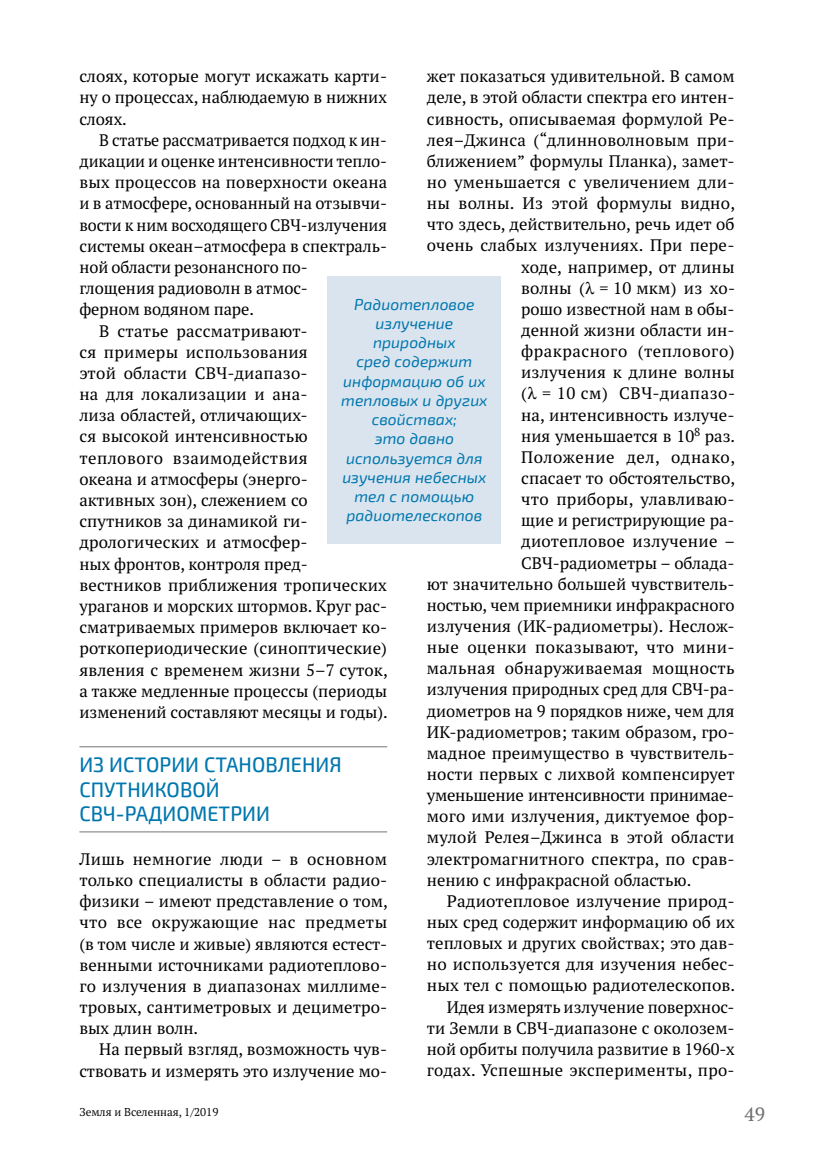
<style>
.page{position:relative;width:814px;height:1166px;background:#fff}
.page>*{position:absolute;margin:0;border:0;box-sizing:border-box;transform-origin:0 0}
.t1{font:500 21px/24.5px "Exo 2";color:#0077ae;scale:.95 1}
.t2{font:19.25px "PT Serif Pro";color:#6d6e71}
.t3{font:16.62px/21.2px "PT Serif Pro";color:#000;text-align:justify}
.t4{font:16.62px "PT Serif Pro";letter-spacing:.02em;color:#000}
.t5{font:16.62px "PT Serif Pro";letter-spacing:.025em;color:#000}
.t6{font:16.62px "PT Serif Pro";letter-spacing:.035em;color:#000}
.t7{font:16.62px "PT Serif Pro";letter-spacing:.03em;color:#000}
.t8{font:italic 15.75px/19.2px "Exo 2";color:#0077ae;text-align:center}
.t9{font:11.38px "PT Serif Pro";color:#000}
</style>
<div class="page">
<hr style="left:79px;top:746px;width:308px;height:1px;background:#939598">
<hr style="left:79px;top:831px;width:308px;height:1px;background:#939598">
<div style="left:327px;top:276px;width:174px;height:268px;background:#dae4ef"></div>
<p class="t3" style="left:427px;top:65px;width:309px">жет показаться удивительной. В самом</p>
<p class="t3" style="left:427px;top:87px;width:309px">деле, в этой области спектра его интен-</p>
<p class="t3" style="left:427px;top:108px;width:309px">сивность, описываемая формулой Ре-</p>
<p class="t3" style="left:427px;top:129px;width:309px">лея–Джинса (“длинноволновым при-</p>
<p class="t3" style="left:427px;top:150px;width:309px">ближением” формулы Планка), замет-</p>
<p class="t3" style="left:427px;top:171px;width:309px">но уменьшается с увеличением дли-</p>
<p class="t4" style="left:427px;top:192px;width:310px">ны волны. Из этой формулы видно,</p>
<p class="t3" style="left:427px;top:213px;width:309px">что здесь, действительно, речь идет об</p>
<p class="t3" style="left:427px;top:235px;width:309px">очень слабых излучениях. При пере-</p>
<p class="t3" style="left:521px;top:256px;width:215px">ходе, например, от длины</p>
<p class="t3" style="left:521px;top:277px;width:215px">волны ( = 10 мкм) из хо-</p>
<p class="t3" style="left:521px;top:298px;width:215px">рошо известной нам в обы-</p>
<p class="t3" style="left:521px;top:319px;width:215px">денной жизни области ин-</p>
<p class="t7" style="left:521px;top:340px;width:215px">фракрасного (теплового)</p>
<p class="t3" style="left:521px;top:361px;width:215px">излучения к длине волны</p>
<p class="t6" style="left:521px;top:382px;width:215px">( = 10 см) СВЧ-диапазо-</p>
<p class="t3" style="left:521px;top:404px;width:215px">на, интенсивность излуче-</p>
<p class="t3" style="left:521px;top:425px;width:215px">ния уменьшается в 10<sup>8</sup> раз.</p>
<p class="t6" style="left:521px;top:446px;width:215px">Положение дел, однако,</p>
<p class="t3" style="left:521px;top:467px;width:216px">спасает то обстоятельство,</p>
<p class="t3" style="left:521px;top:488px;width:215px">что приборы, улавливаю-</p>
<p class="t3" style="left:521px;top:509px;width:215px">щие и регистрирующие ра-</p>
<p class="t3" style="left:521px;top:531px;width:215px">диотепловое излучение –</p>
<p class="t3" style="left:521px;top:552px;width:215px">СВЧ-радиометры – облада-</p>
<p class="t3" style="left:427px;top:573px;width:309px">ют значительно большей чувствитель-</p>
<p class="t3" style="left:427px;top:594px;width:309px">ностью, чем приемники инфракрасного</p>
<p class="t3" style="left:427px;top:615px;width:309px">излучения (ИК-радиометры). Неслож-</p>
<p class="t4" style="left:427px;top:636px;width:309px">ные оценки показывают, что мини-</p>
<p class="t5" style="left:427px;top:657px;width:309px">мальная обнаруживаемая мощность</p>
<p class="t3" style="left:427px;top:679px;width:309px">излучения природных сред для СВЧ-ра-</p>
<p class="t3" style="left:427px;top:700px;width:309px">диометров на 9 порядков ниже, чем для</p>
<p class="t3" style="left:427px;top:721px;width:309px">ИК-радиометров; таким образом, гро-</p>
<p class="t3" style="left:427px;top:742px;width:309px">мадное преимущество в чувствитель-</p>
<p class="t3" style="left:427px;top:763px;width:309px">ности первых с лихвой компенсирует</p>
<p class="t3" style="left:427px;top:784px;width:307px">уменьшение интенсивности принимае-</p>
<p class="t3" style="left:427px;top:805px;width:309px">мого ими излучения, диктуемое фор-</p>
<p class="t3" style="left:427px;top:826px;width:309px">мулой Релея–Джинса в этой области</p>
<p class="t3" style="left:427px;top:848px;width:309px">электромагнитного спектра, по срав-</p>
<p class="t3" style="left:427px;top:869px;width:266px">нению с инфракрасной областью.</p>
<p class="t3" style="left:446px;top:890px;width:289px">Радиотепловое излучение природ-</p>
<p class="t3" style="left:427px;top:911px;width:309px">ных сред содержит информацию об их</p>
<p class="t3" style="left:427px;top:932px;width:309px">тепловых и других свойствах; это дав-</p>
<p class="t3" style="left:427px;top:953px;width:309px">но используется для изучения небес-</p>
<p class="t3" style="left:427px;top:974px;width:310px">ных тел с помощью радиотелескопов.</p>
<p class="t3" style="left:446px;top:996px;width:287px">Идея измерять излучение поверхнос-</p>
<p class="t3" style="left:427px;top:1017px;width:309px">ти Земли в СВЧ-диапазоне с околозем-</p>
<p class="t3" style="left:427px;top:1038px;width:309px">ной орбиты получила развитие в 1960-х</p>
<p class="t4" style="left:427px;top:1059px;width:309px">годах. Успешные эксперименты, про-</p>
<p class="t3" style="left:79px;top:65px;width:309px">слоях, которые могут искажать карти&shy;ну о процессах, наблюдаемую в нижних слоях.</p>
<p class="t3" style="left:99px;top:129px;width:289px">В статье рассматривается подход к ин-</p>
<p class="t3" style="left:79px;top:150px;width:309px">дикации и оценке интенсивности тепло-</p>
<p class="t3" style="left:79px;top:171px;width:309px">вых процессов на поверхности океана</p>
<p class="t3" style="left:79px;top:193px;width:309px">и в атмосфере, основанный на отзывчи-</p>
<p class="t3" style="left:79px;top:214px;width:309px">вости к ним восходящего СВЧ-излучения</p>
<p class="t3" style="left:79px;top:235px;width:309px">системы океан–атмосфера в спектраль-</p>
<p class="t3" style="left:79px;top:256px;width:230px">ной области резонансного по-</p>
<p class="t3" style="left:79px;top:277px;width:230px">глощения радиоволн в атмос-</p>
<p class="t3" style="left:79px;top:298px;width:176px">ферном водяном паре.</p>
<p class="t3" style="left:99px;top:320px;width:210px">В статье рассматривают-</p>
<p class="t3" style="left:79px;top:341px;width:230px">ся примеры использования</p>
<p class="t3" style="left:79px;top:362px;width:230px">этой области СВЧ-диапазо-</p>
<p class="t3" style="left:79px;top:383px;width:230px">на для локализации и ана-</p>
<p class="t3" style="left:79px;top:404px;width:230px">лиза областей, отличающих-</p>
<p class="t3" style="left:79px;top:426px;width:230px">ся высокой интенсивностью</p>
<p class="t5" style="left:79px;top:447px;width:230px">теплового взаимодействия</p>
<p class="t3" style="left:79px;top:468px;width:230px">океана и атмосферы (энерго-</p>
<p class="t3" style="left:79px;top:489px;width:230px">активных зон), слежением со</p>
<p class="t3" style="left:79px;top:510px;width:230px">спутников за динамикой ги-</p>
<p class="t3" style="left:79px;top:531px;width:230px">дрологических и атмосфер-</p>
<p class="t3" style="left:79px;top:553px;width:230px">ных фронтов, контроля пред-</p>
<p class="t3" style="left:79px;top:574px;width:309px">вестников приближения тропических</p>
<p class="t3" style="left:79px;top:595px;width:309px">ураганов и морских штормов. Круг рас-</p>
<p class="t3" style="left:79px;top:616px;width:309px">сматриваемых примеров включает ко-</p>
<p class="t3" style="left:79px;top:637px;width:309px">роткопериодические (синоптические)</p>
<p class="t3" style="left:79px;top:659px;width:310px">явления с временем жизни 5–7 суток,</p>
<p class="t3" style="left:79px;top:680px;width:309px">а также медленные процессы (периоды</p>
<p class="t3" style="left:79px;top:701px;width:310px">изменений составляют месяцы и годы).</p>
<p class="t1" style="left:79px;top:753px;width:278px">ИЗ ИСТОРИИ СТАНОВЛЕНИЯ<br>СПУТНИКОВОЙ<br>СВЧ-РАДИОМЕТРИИ</p>
<p class="t3" style="left:79px;top:848px;width:310px;text-align:left">Лишь немногие люди – в основном только специалисты в области радио&shy;физики – имеют представление о том, что все окружающие нас предметы (в том числе и живые) являются естест&shy;венными источниками радиотеплово&shy;го излучения в диапазонах миллиме&shy;тровых, сантиметровых и дециметро&shy;вых длин волн.</p>
<p class="t3" style="left:79px;top:1038px;width:309px;text-align:right">На первый взгляд, возможность чув&shy;ствовать и измерять это излучение мо-</p>
<p class="t8" style="left:341px;top:295px;width:148px">Радиотепловое излучение природных<br>сред содержит информацию об их тепловых и других свойствах;<br>это давно используется для изучения небесных тел с помощью радиотелескопов</p>
<p class="t9" style="left:79px;top:1104px;width:140px">Земля и Вселенная, 1/2019</p>
<p class="t2" style="left:744px;top:1101px;width:22px">49</p>
</div>
